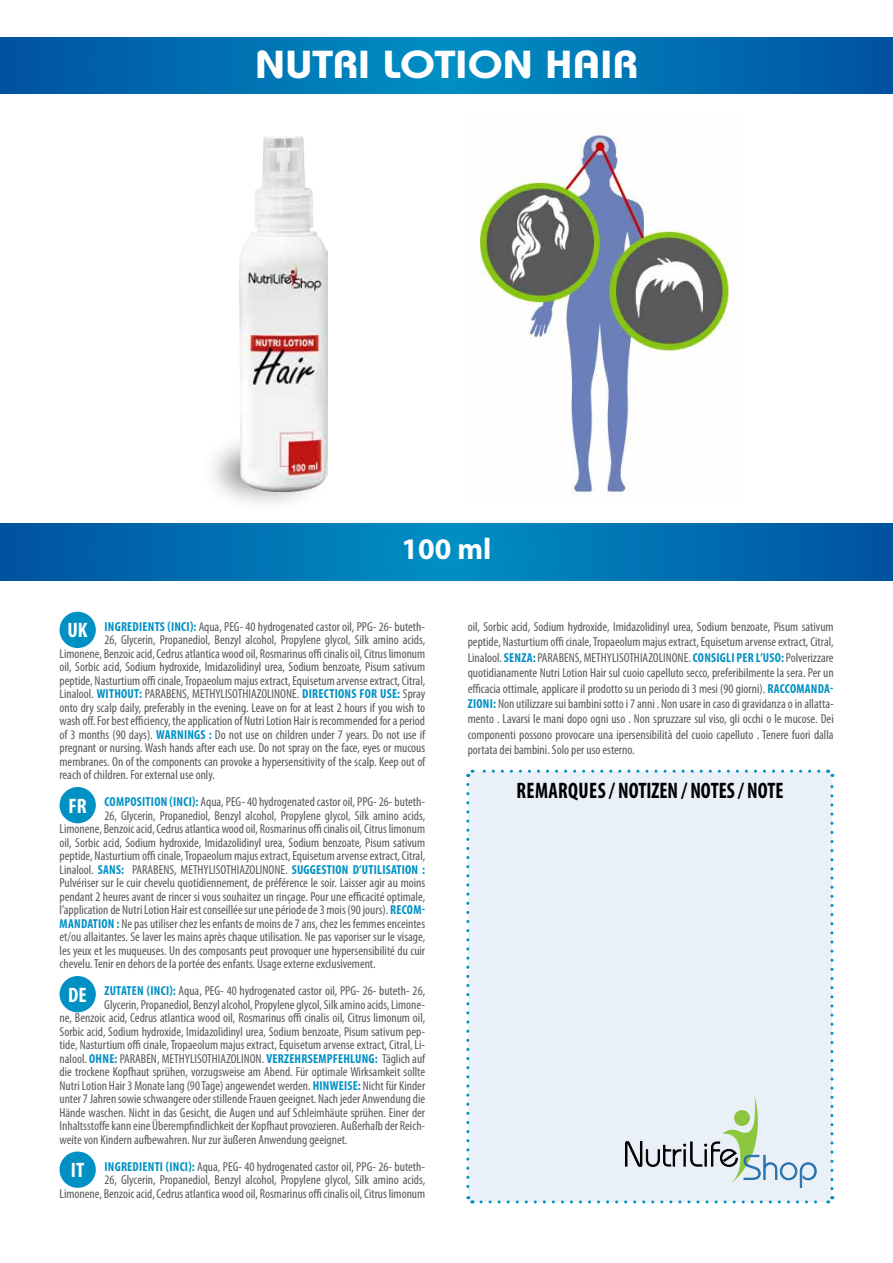
<style>
.page{position:relative;width:893px;height:1263px;background:#fff}
.page>*{position:absolute;margin:0;border:0;box-sizing:border-box;transform-origin:0 0}
.t1{font:600 39px "Bauhaus Std";color:#fff;scale:1.15 1}
.t2{font:700 30px "Myriad Pro";color:#fff}
.t3{font:700 condensed 22.5px "Myriad Pro";color:#000;scale:.91 1}
.t4{font:condensed 13.05px/15.3px "Myriad Pro";color:#58595b;text-align:right}
.s1{font-weight:700;font-size:21px;color:#fff}
.s2{font-weight:700;color:#0090c4}
</style>
<div class="page">
<div style="left:200px;top:429px;width:131px;height:84px;background:#000;opacity:.5"></div>
<div style="left:468px;top:771px;width:364px;height:431px;background:#e4edf5;border-radius:4px"></div>
<svg style="left:466px;top:784px;width:9px;height:420px"></svg>
<svg style="left:481px;top:1196px;width:354px;height:8px"></svg>
<svg style="left:826px;top:769px;width:9px;height:420px"></svg>
<svg style="left:466px;top:769px;width:353px;height:8px"></svg>
<div style="left:60px;top:612px;width:36px;height:36px;background:#0090c4;border-radius:50%"></div>
<div style="left:60px;top:787px;width:36px;height:36px;background:#0090c4;border-radius:50%"></div>
<div style="left:60px;top:976px;width:36px;height:36px;background:#0090c4;border-radius:50%"></div>
<div style="left:60px;top:1151px;width:36px;height:37px;background:#0090c4;border-radius:50%"></div>
<svg style="left:0;top:524px;width:893px;height:56px;background:#0070b1"></svg>
<svg style="left:0;top:37px;width:893px;height:56px;background:#0070b1"></svg>
<svg style="left:625px;top:1095px;width:192px;height:93px"></svg>
<img style="left:240px;top:136px;width:87px;height:355px">
<img style="left:479px;top:131px;width:251px;height:372px">
<h1 class="t1" style="left:255px;top:41px;width:334px">NUTRI LOTION HAIR</h1>
<h2 class="t2" style="left:401px;top:530px;width:92px">100 ml</h2>
<p class="t4" style="left:67px;top:619px;width:359px"><span class="s1">UK</span> <span class="s2">INGREDIENTS (INCI):</span> Aqua, PEG- 40 hydrogenated castor oil, PPG- 26- buteth-</p>
<p class="t4" style="left:104px;top:632px;width:322px">26, Glycerin, Propanediol, Benzyl alcohol, Propylene glycol, Silk amino acids,</p>
<p class="t4" style="left:60px;top:646px;width:367px">Limonene, Benzoic acid, Cedrus atlantica wood oil, Rosmarinus offi cinalis oil, Citrus limonum</p>
<p class="t4" style="left:60px;top:659px;width:367px">oil, Sorbic acid, Sodium hydroxide, Imidazolidinyl urea, Sodium benzoate, Pisum sativum</p>
<p class="t4" style="left:60px;top:673px;width:367px">peptide, Nasturtium offi cinale, Tropaeolum majus extract, Equisetum arvense extract, Citral,</p>
<p class="t4" style="left:60px;top:686px;width:367px">Linalool. <span class="s2">WITHOUT:</span> PARABENS, METHYLISOTHIAZOLINONE. <span class="s2">DIRECTIONS FOR USE:</span> Spray</p>
<p class="t4" style="left:60px;top:700px;width:367px">onto dry scalp daily, preferably in the evening. Leave on for at least 2 hours if you wish to</p>
<p class="t4" style="left:60px;top:713px;width:367px">wash off. For best efficiency, the application of Nutri Lotion Hair is recommended for a period</p>
<p class="t4" style="left:60px;top:727px;width:367px">of 3 months (90 days). <span class="s2">WARNINGS :</span> Do not use on children under 7 years. Do not use if</p>
<p class="t4" style="left:60px;top:740px;width:367px">pregnant or nursing. Wash hands after each use. Do not spray on the face, eyes or mucous</p>
<p class="t4" style="left:60px;top:754px;width:367px">membranes. On of the components can provoke a hypersensitivity of the scalp. Keep out of</p>
<p class="t4" style="left:60px;top:767px;width:157px">reach of children. For external use only.</p>
<p class="t4" style="left:68px;top:794px;width:358px"><span class="s1">FR</span> <span class="s2">COMPOSITION (INCI):</span> Aqua, PEG- 40 hydrogenated castor oil, PPG- 26- buteth-</p>
<p class="t4" style="left:104px;top:808px;width:322px">26, Glycerin, Propanediol, Benzyl alcohol, Propylene glycol, Silk amino acids,</p>
<p class="t4" style="left:60px;top:821px;width:367px">Limonene, Benzoic acid, Cedrus atlantica wood oil, Rosmarinus offi cinalis oil, Citrus limonum</p>
<p class="t4" style="left:60px;top:835px;width:367px">oil, Sorbic acid, Sodium hydroxide, Imidazolidinyl urea, Sodium benzoate, Pisum sativum</p>
<p class="t4" style="left:60px;top:848px;width:367px">peptide, Nasturtium offi cinale, Tropaeolum majus extract, Equisetum arvense extract, Citral,</p>
<p class="t4" style="left:60px;top:862px;width:367px">Linalool. <span class="s2">SANS:</span> PARABENS, METHYLISOTHIAZOLINONE. <span class="s2">SUGGESTION D’UTILISATION :</span></p>
<p class="t4" style="left:60px;top:875px;width:367px">Pulvériser sur le cuir chevelu quotidiennement, de préférence le soir. Laisser agir au moins</p>
<p class="t4" style="left:60px;top:889px;width:367px">pendant 2 heures avant de rincer si vous souhaitez un rinçage. Pour une efficacité optimale,</p>
<p class="t4" style="left:60px;top:902px;width:367px">l’application de Nutri Lotion Hair est conseillée sur une période de 3 mois (90 jours). <span class="s2">RECOM-</span></p>
<p class="t4" style="left:60px;top:916px;width:367px"><span class="s2">MANDATION :</span> Ne pas utiliser chez les enfants de moins de 7 ans, chez les femmes enceintes</p>
<p class="t4" style="left:60px;top:929px;width:367px">et/ou allaitantes. Se laver les mains après chaque utilisation. Ne pas vaporiser sur le visage,</p>
<p class="t4" style="left:60px;top:943px;width:367px">les yeux et les muqueuses. Un des composants peut provoquer une hypersensibilité du cuir</p>
<p class="t4" style="left:60px;top:956px;width:318px">chevelu. Tenir en dehors de la portée des enfants. Usage externe exclusivement.</p>
<p class="t4" style="left:68px;top:983px;width:358px"><span class="s1">DE</span> <span class="s2">ZUTATEN (INCI):</span> Aqua, PEG- 40 hydrogenated castor oil, PPG- 26- buteth- 26,</p>
<p class="t4" style="left:104px;top:997px;width:322px">Glycerin, Propanediol, Benzyl alcohol, Propylene glycol, Silk amino acids, Limone-</p>
<p class="t4" style="left:60px;top:1010px;width:367px">ne, Benzoic acid, Cedrus atlantica wood oil, Rosmarinus offi cinalis oil, Citrus limonum oil,</p>
<p class="t4" style="left:60px;top:1024px;width:367px">Sorbic acid, Sodium hydroxide, Imidazolidinyl urea, Sodium benzoate, Pisum sativum pep-</p>
<p class="t4" style="left:60px;top:1037px;width:367px">tide, Nasturtium offi cinale, Tropaeolum majus extract, Equisetum arvense extract, Citral, Li-</p>
<p class="t4" style="left:60px;top:1051px;width:367px">nalool. <span class="s2">OHNE:</span> PARABEN, METHYLISOTHIAZOLINON. <span class="s2">VERZEHRSEMPFEHLUNG:</span> Täglich auf</p>
<p class="t4" style="left:60px;top:1064px;width:367px">die trockene Kopfhaut sprühen, vorzugsweise am Abend. Für optimale Wirksamkeit sollte</p>
<p class="t4" style="left:60px;top:1078px;width:367px">Nutri Lotion Hair 3 Monate lang (90 Tage) angewendet werden. <span class="s2">HINWEISE:</span> Nicht für Kinder</p>
<p class="t4" style="left:60px;top:1091px;width:367px">unter 7 Jahren sowie schwangere oder stillende Frauen geeignet. Nach jeder Anwendung die</p>
<p class="t4" style="left:60px;top:1105px;width:367px">Hände waschen. Nicht in das Gesicht, die Augen und auf Schleimhäute sprühen. Einer der</p>
<p class="t4" style="left:60px;top:1118px;width:367px">Inhaltsstoffe kann eine Überempfindlichkeit der Kopfhaut provozieren. Außerhalb der Reich-</p>
<p class="t4" style="left:60px;top:1132px;width:289px">weite von Kindern aufbewahren. Nur zur äußeren Anwendung geeignet.</p>
<p class="t4" style="left:60px;top:1159px;width:367px;line-height:13.5px"><span class="s1">IT</span> <span class="s2">INGREDIENTI (INCI):</span> Aqua, PEG- 40 hydrogenated castor oil, PPG- 26- buteth-<br>26, Glycerin, Propanediol, Benzyl alcohol, Propylene glycol, Silk amino acids,<br>Limonene, Benzoic acid, Cedrus atlantica wood oil, Rosmarinus offi cinalis oil, Citrus limonum</p>
<p class="t4" style="left:468px;top:619px;width:367px;text-align:justify">oil, Sorbic acid, Sodium hydroxide, Imidazolidinyl urea, Sodium benzoate, Pisum sativum peptide, Nasturtium offi cinale, Tropaeolum majus extract, Equisetum arvense extract, Citral, Linalool. <span class="s2">SENZA:</span> PARABENS, METHYLISOTHIAZOLINONE. <span class="s2">CONSIGLI PER L’USO:</span> Polverizzare quotidianamente Nutri Lotion Hair sul cuoio capelluto secco, preferibilmente la sera. Per un efficacia ottimale, applicare il prodotto su un periodo di 3 mesi (90 giorni). <span class="s2">RACCOMANDA-ZIONI:</span> Non utilizzare sui bambini sotto i 7 anni . Non usare in caso di gravidanza o in allatta&shy;mento . Lavarsi le mani dopo ogni uso . Non spruzzare sul viso, gli occhi o le mucose. Dei componenti possono provocare una ipersensibilità del cuoio capelluto . Tenere fuori dalla portata dei bambini. Solo per uso esterno.</p>
<h3 class="t3" style="left:516px;top:776px;width:295px">REMARQUES / NOTIZEN / NOTES / NOTE</h3>
</div>
